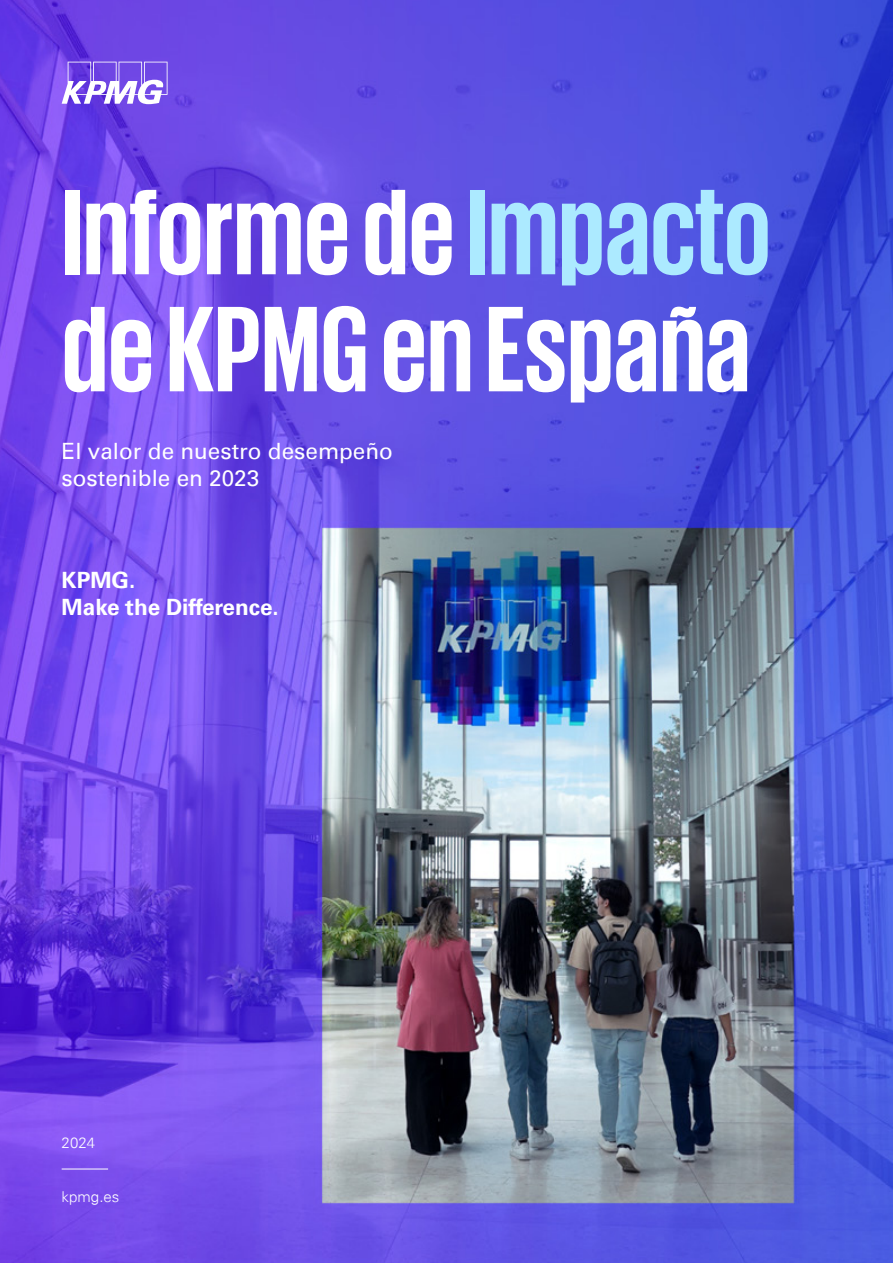
<style>
.page{position:relative;width:893px;height:1263px;background:#fff}
.page>*{position:absolute;margin:0;border:0;box-sizing:border-box;transform-origin:0 0}
.t1{font:700 124.5px/117px "KPMG";color:#fff}
.t2{font:22.5px/27px "Univers 55 Roman";color:#fff}
.t3{font:700 22.5px/27px "Univers 65";color:#fff}
.t4{font:300 15px "Univers 45";color:#fff}
.s1{color:#aceaff}
</style>
<div class="page">
<img style="left:0;top:0;width:893px;height:1263px">
<svg style="left:62px;top:62px;width:106px;height:42px"></svg>
<hr style="left:62px;top:1168px;width:46px;height:1px;background:#fff">
<h1 class="t1" style="left:62px;top:170px;width:711px">Informe de <span class="s1">Impacto </span>de KPMG en España</h1>
<p class="t2" style="left:62px;top:437px;width:333px">El valor de nuestro desempeño sostenible en 2023</p>
<p class="t3" style="left:62px;top:566px;width:219px">KPMG.<br>Make the Difference.</p>
<p class="t4" style="left:62px;top:1133px;width:35px">2024</p>
<p class="t4" style="left:62px;top:1187px;width:59px">kpmg.es</p>
</div>
